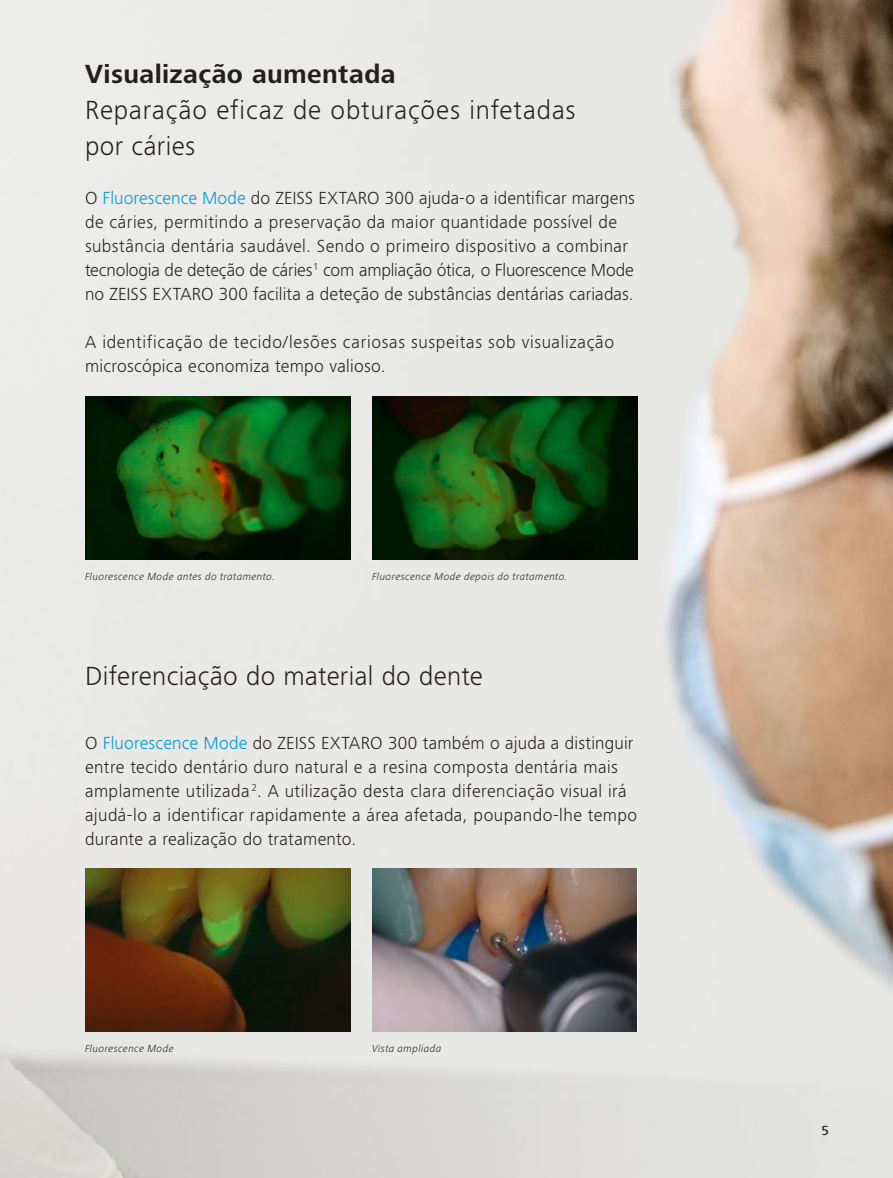
<style>
.page{position:relative;width:893px;height:1178px;background:#fff}
.page>*{position:absolute;margin:0;border:0;box-sizing:border-box;transform-origin:0 0}
.t1{font:300 27px/36px "ZEISS Frutiger Next W1 G";letter-spacing:.02em;color:#231f20}
.t2{font:700 27px "ZEISS Frutiger Next W1 G";letter-spacing:.015em;color:#231f20}
.t3{font:300 18px/24px "ZEISS Frutiger Next W1 G";letter-spacing:.02em;color:#231f20}
.t4{font:500 13.5px "ZEISS Frutiger Next W1 G";color:#231f20}
.t5{font:italic 300 10.5px "ZEISS Frutiger Next W1 G";letter-spacing:.04em;color:#231f20}
.s1{color:#0095d9}
</style>
<div class="page">
<img style="left:0;top:0;width:893px;height:1178px">
<img style="left:85px;top:396px;width:266px;height:163px">
<img style="left:372px;top:396px;width:266px;height:163px">
<img style="left:85px;top:869px;width:266px;height:162px">
<img style="left:372px;top:869px;width:264px;height:162px">
<h1 class="t2" style="left:85px;top:55px;width:312px">Visualização aumentada</h1>
<h1 class="t1" style="left:85px;top:91px;width:492px">Reparação eficaz de obturações infetadas por cáries</h1>
<p class="t3" style="left:85px;top:185px;width:551px">O <span class="s1">Fluorescence Mode</span> do ZEISS EXTARO 300 ajuda-o a identificar margens de cáries, permitindo a preservação da maior quantidade possível de substância dentária saudável. Sendo o primeiro dispositivo a combinar tecnologia de deteção de cáries<sup>1</sup> com ampliação ótica, o Fluorescence Mode no ZEISS EXTARO 300 facilita a deteção de substâncias dentárias cariadas.</p>
<p class="t3" style="left:85px;top:329px;width:531px">A identificação de tecido/lesões cariosas suspeitas sob visualização microscópica economiza tempo valioso.</p>
<p class="t5" style="left:85px;top:569px;width:191px">Fluorescence Mode antes do tratamento.</p>
<p class="t5" style="left:372px;top:569px;width:197px">Fluorescence Mode depois do tratamento.</p>
<h1 class="t1" style="left:85px;top:657px;width:399px">Diferenciação do material do dente</h1>
<p class="t3" style="left:85px;top:730px;width:554px">O <span class="s1">Fluorescence Mode</span> do ZEISS EXTARO 300 também o ajuda a distinguir entre tecido dentário duro natural e a resina composta dentária mais amplamente utilizada <sup>2</sup>. A utilização desta clara diferenciação visual irá ajudá-lo a identificar rapidamente a área afetada, poupando-lhe tempo durante a realização do tratamento.</p>
<p class="t5" style="left:85px;top:1041px;width:90px">Fluorescence Mode</p>
<p class="t5" style="left:372px;top:1041px;width:71px">Vista ampliada</p>
<p class="t4" style="left:822px;top:1121px;width:9px">5</p>
</div>
